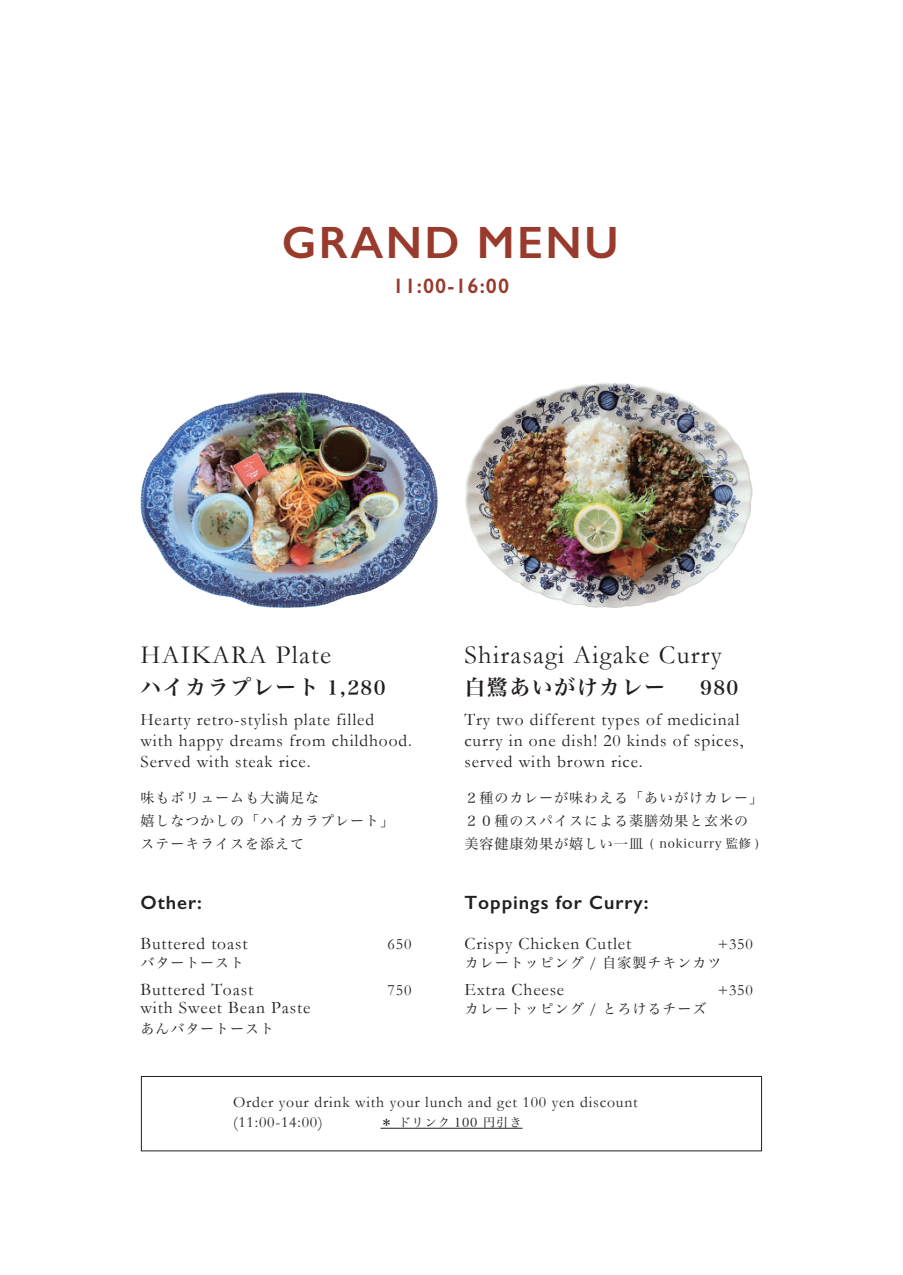
<style>
.page{position:relative;width:903px;height:1275px;background:#fff}
.page>*{position:absolute;margin:0;border:0;box-sizing:border-box;transform-origin:0 0}
.t1{font:600 45.5px "Gill Sans";letter-spacing:.05em;color:#983a2c}
.t2{font:26.25px "Garamond";letter-spacing:.05em;color:#231f20}
.t3{font:21px "Hira Min Pro W6";letter-spacing:.07em;color:#231f20}
.t4{font:600 21px "Gill Sans";letter-spacing:.05em;color:#983a2c}
.t5{font:600 19.25px "Gill Sans";letter-spacing:.05em;color:#231f20}
.t6{font:19.25px "Hira Min Pro W6";color:#231f20}
.t7{font:17.5px/21px "Garamond";letter-spacing:.05em;color:#231f20}
.t8{font:15.75px "Garamond";letter-spacing:.05em;color:#231f20}
.t9{font:14px/22.8px "Hira Min Pro W3";letter-spacing:.07em;color:#231f20}
.t10{font:12.25px "Hira Min Pro W3";letter-spacing:.07em;color:#231f20}
.s1{font-size:19.25px}
.s2{font-size:14px}
</style>
<div class="page">
<hr style="left:380px;top:1128px;width:142px;height:1px;background:#231f20">
<div style="left:141px;top:1076px;width:621px;height:75px;border:1px solid #231f20"></div>
<img style="left:465px;top:384px;width:286px;height:224px">
<img style="left:140px;top:391px;width:298px;height:217px">
<h1 class="t1" style="left:282px;top:215px;width:338px">GRAND MENU</h1>
<p class="t4" style="left:393px;top:273px;width:118px">11:00-16:00</p>
<h2 class="t2" style="left:140px;top:637px;width:192px">HAIKARA Plate</h2>
<p class="t3" style="left:140px;top:669px;width:247px">ハイカラプレート <span class="s1">1,280</span></p>
<h2 class="t2" style="left:464px;top:637px;width:259px">Shirasagi Aigake Curry</h2>
<p class="t6" style="left:700px;top:671px;width:40px">980</p>
<p class="t3" style="left:464px;top:669px;width:202px">白鷺あいがけカレー</p>
<p class="t7" style="left:140px;top:708px;width:273px">Hearty retro-stylish plate filled<br>with happy dreams from childhood.<br>Served with steak rice.</p>
<p class="t9" style="left:140px;top:785px;width:255px">味もボリュームも大満足な<br>嬉しなつかしの「ハイカラプレート」ステーキライスを添えて</p>
<p class="t7" style="left:464px;top:708px;width:281px">Try two different types of medicinal curry in one dish! 20 kinds of spices, served with brown rice.</p>
<p class="t9" style="left:464px;top:785px;width:300px">２種のカレーが味わえる「あいがけカレー」<br>２０種のスパイスによる薬膳効果と玄米の</p>
<p class="t10" style="left:464px;top:833px;width:296px"><span class="s2">美容健康効果が嬉しい一皿</span> ( nokicurry 監修 )</p>
<p class="t5" style="left:140px;top:891px;width:63px">Other:</p>
<p class="t5" style="left:464px;top:891px;width:186px">Toppings for Curry:</p>
<p class="t7" style="left:140px;top:933px;width:109px">Buttered toast</p>
<p class="t7" style="left:464px;top:933px;width:168px">Crispy Chicken Cutlet</p>
<p class="t7" style="left:464px;top:979px;width:101px">Extra Cheese</p>
<p class="t8" style="left:388px;top:934px;width:25px">650</p>
<p class="t8" style="left:718px;top:934px;width:37px">+350</p>
<p class="t8" style="left:718px;top:980px;width:37px">+350</p>
<p class="t9" style="left:465px;top:950px;width:258px">カレートッピング / 自家製チキンカツ</p>
<p class="t9" style="left:465px;top:996px;width:243px">カレートッピング / とろけるチーズ</p>
<p class="t9" style="left:140px;top:950px;width:105px">バタートースト</p>
<p class="t7" style="left:140px;top:980px;width:171px;line-height:17.5px">Buttered Toast<br>with Sweet Bean Paste</p>
<p class="t8" style="left:388px;top:980px;width:25px">750</p>
<p class="t9" style="left:140px;top:1016px;width:135px">あんバタートースト</p>
<p class="t8" style="left:233px;top:1091px;width:406px">Order your drink with your lunch and get 100 yen discount</p>
<p class="t8" style="left:233px;top:1111px;width:91px">(11:00-14:00)</p>
<p class="t10" style="left:380px;top:1112px;width:143px">＊ ドリンク 100 円引き</p>
</div>
